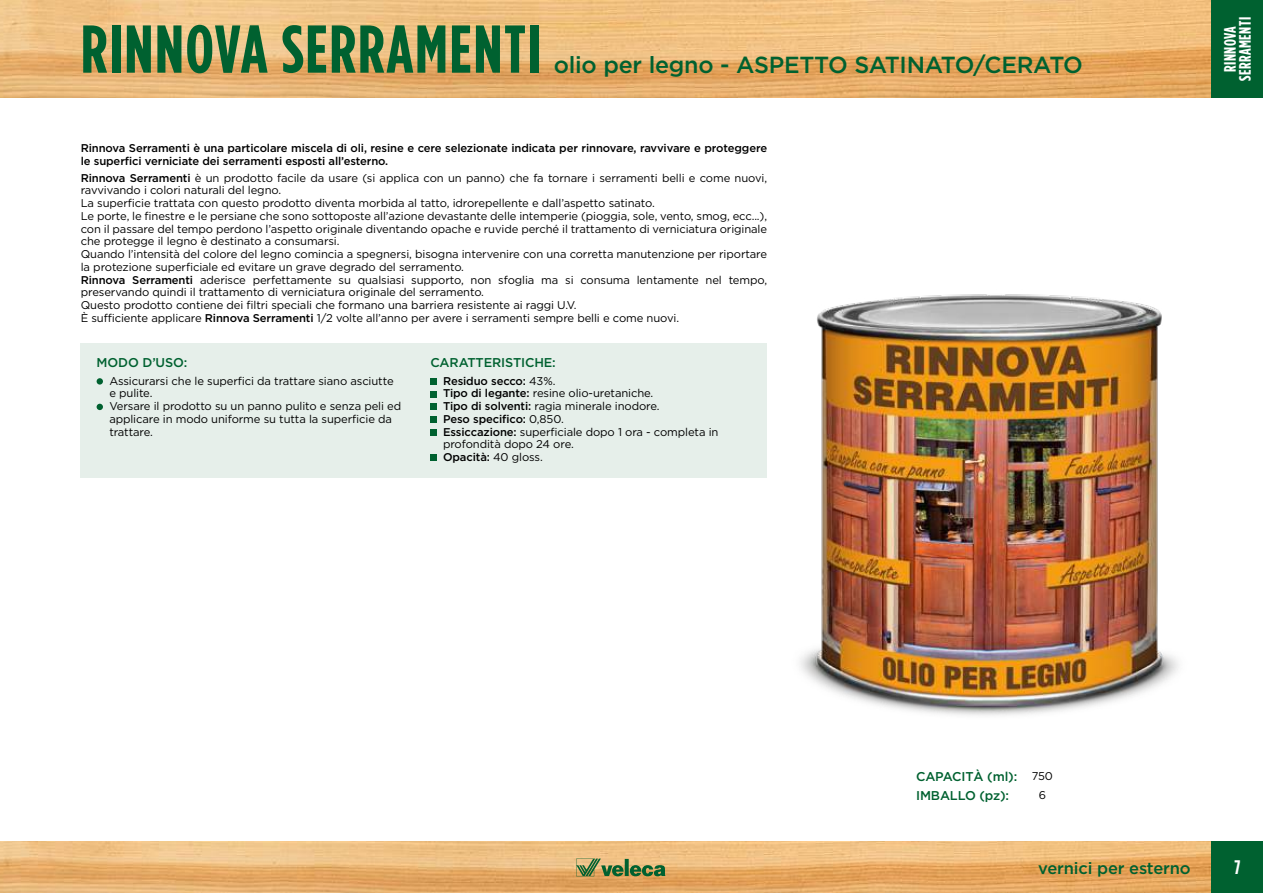
<style>
.page{position:relative;width:1263px;height:893px;background:#fff}
.page>*{position:absolute;margin:0;border:0;box-sizing:border-box;transform-origin:0 0}
.t1{font:700 67.5px "Gotham Condensed";letter-spacing:.025em;color:#006130}
.t2{font:500 23.25px "Gotham";letter-spacing:-.01em;color:#006130}
.t3{font:700 19.5px "Gotham Condensed";color:#fff}
.t4{font:500 16.5px "Gotham";letter-spacing:-.01em;color:#006130}
.t5{font:700 16.5px/15px "Gotham Condensed";letter-spacing:.025em;color:#fff;text-align:center}
.t6{font:500 12.75px/18.6px "Gotham";letter-spacing:-.01em;color:#006130}
.t7{font:11.25px/12.8px "Gotham";letter-spacing:-.01em;color:#000}
.t8{font:500 11.25px/12.8px "Gotham";letter-spacing:-.01em;color:#000}
.s1{font-weight:500}
</style>
<div class="page">
<img style="left:0;top:842px;width:1212px;height:51px">
<img style="left:0;top:0;width:1212px;height:98px">
<div style="left:1212px;top:0;width:51px;height:98px;background:#006130"></div>
<div style="left:1212px;top:842px;width:51px;height:51px;background:#006130"></div>
<img style="left:800px;top:294px;width:379px;height:422px">
<svg style="left:576px;top:859px;width:89px;height:17px"></svg>
<div style="left:81px;top:343px;width:686px;height:135px;background:#e6efea"></div>
<div style="left:97px;top:378px;width:6px;height:7px;background:#006130;border-radius:50%"></div>
<svg style="left:97px;top:404px;width:6px;height:6px"></svg>
<div style="left:430px;top:378px;width:7px;height:7px;background:#006130"></div>
<div style="left:430px;top:391px;width:7px;height:6px;background:#006130"></div>
<div style="left:430px;top:404px;width:7px;height:6px;background:#006130"></div>
<div style="left:430px;top:416px;width:7px;height:7px;background:#006130"></div>
<div style="left:430px;top:429px;width:7px;height:7px;background:#006130"></div>
<div style="left:430px;top:455px;width:7px;height:6px;background:#006130"></div>
<h1 class="t1" style="left:81px;top:10px;width:462px">RINNOVA SERRAMENTI</h1>
<h2 class="t2" style="left:554px;top:54px;width:531px">olio per legno - ASPETTO SATINATO/CERATO</h2>
<p class="t8" style="left:81px;top:143px;width:688px">Rinnova Serramenti è una particolare miscela di oli, resine e cere selezionate indicata per rinnovare, ravvivare e proteggere le superici verniciate dei serramenti esposti all’esterno.</p>
<p class="t7" style="left:81px;top:172px;width:688px"><span class="s1">Rinnova Serramenti</span> è un prodotto facile da usare (si applica con un panno) che fa tornare i serramenti belli e come nuovi, ravvivando i colori naturali del legno.<br>La supericie trattata con questo prodotto diventa morbida al tatto, idrorepellente e dall’aspetto satinato.<br>Le porte, le inestre e le persiane che sono sottoposte all’azione devastante delle intemperie (pioggia, sole, vento, smog, ecc...), con il passare del tempo perdono l’aspetto originale diventando opache e ruvide perché il trattamento di verniciatura originale che protegge il legno è destinato a consumarsi.<br>Quando l’intensità del colore del legno comincia a spegnersi, bisogna intervenire con una corretta manutenzione per riportare la protezione supericiale ed evitare un grave degrado del serramento.<br><span class="s1">Rinnova Serramenti</span> aderisce perfettamente su qualsiasi supporto, non sfoglia ma si consuma lentamente nel tempo, preservando quindi il trattamento di verniciatura originale del serramento.<br>Questo prodotto contiene dei iltri speciali che formano una barriera resistente ai raggi U.V.<br>È suficiente applicare <span class="s1">Rinnova Serramenti</span> 1/2 volte all’anno per avere i serramenti sempre belli e come nuovi.</p>
<p class="t6" style="left:97px;top:353px;width:92px">MODO D’USO:</p>
<p class="t7" style="left:109px;top:375px;width:293px">Assicurarsi che le superici da trattare siano asciutte e pulite.<br>Versare il prodotto su un panno pulito e senza peli ed applicare in modo uniforme su tutta la supericie da trattare.</p>
<p class="t6" style="left:430px;top:353px;width:127px">CARATTERISTICHE:</p>
<p class="t7" style="left:443px;top:375px;width:277px"><span class="s1">Residuo secco:</span> 43%.<br><span class="s1">Tipo di legante:</span> resine olio-uretaniche.<br><span class="s1">Tipo di solventi:</span> ragia minerale inodore.<br><span class="s1">Peso speciico:</span> 0,850.<br><span class="s1">Essiccazione:</span> supericiale dopo 1 ora - completa in profondità dopo 24 ore.<br><span class="s1">Opacità:</span> 40 gloss.</p>
<p class="t6" style="left:916px;top:768px;width:103px">CAPACITÀ (ml):<br>IMBALLO (pz):</p>
<p class="t7" style="left:1032px;top:768px;width:23px;line-height:18.6px;text-align:center">750<br>6</p>
<h3 class="t5" style="left:1222px;top:81px;width:65px;rotate:-90deg">RINNOVA<br>SERRAMENTI</h3>
<h3 class="t4" style="left:1038px;top:861px;width:154px">vernici per esterno</h3>
<h3 class="t3" style="left:1234px;top:856px;width:8px">7</h3>
</div>
